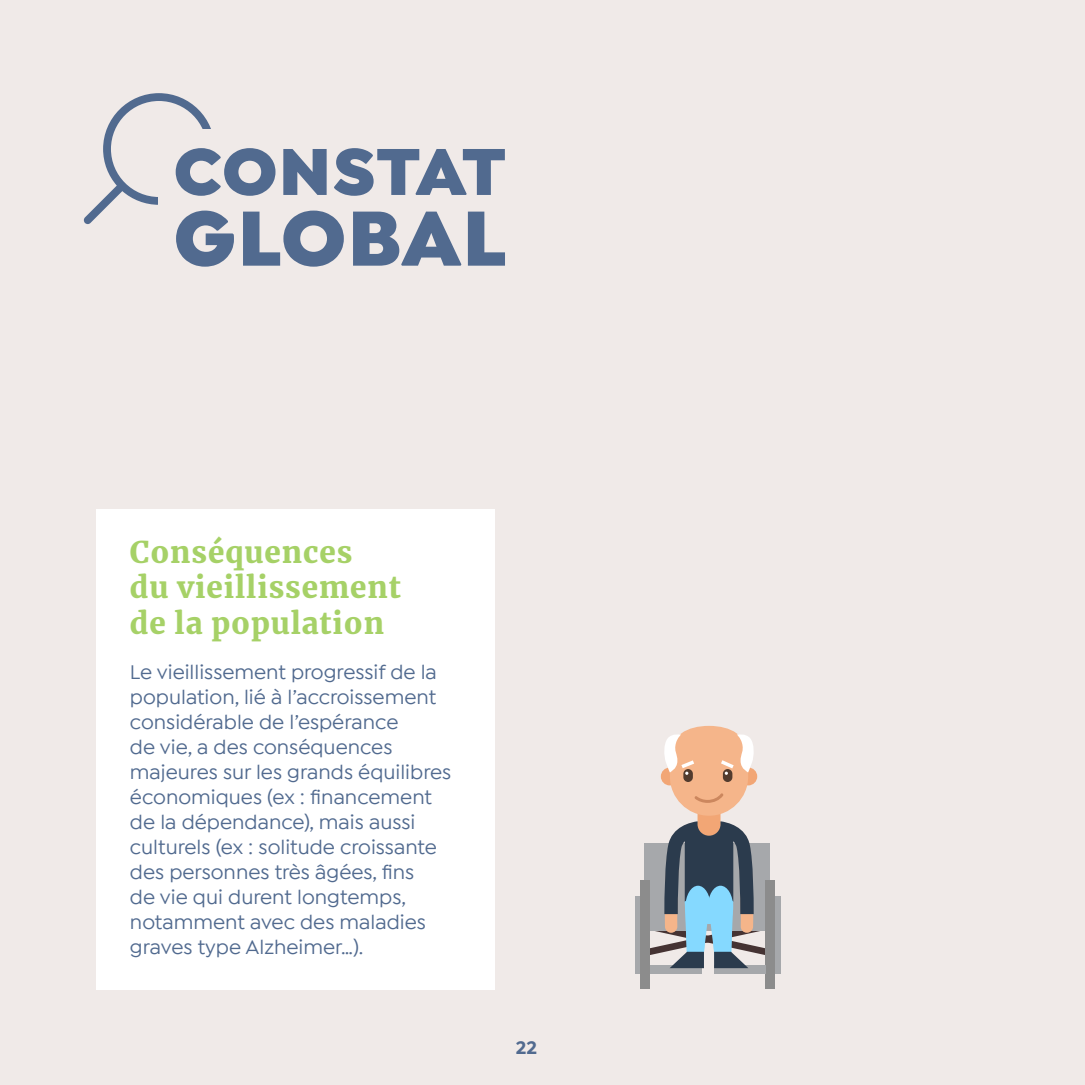
<style>
.page{position:relative;width:1085px;height:1085px;background:#fff}
.page>*{position:absolute;margin:0;border:0;box-sizing:border-box;transform-origin:0 0}
.t1{font:900 83.25px "Isidora Sans";letter-spacing:.015em;color:#516a8f}
.t2{font:900 70.65px "Isidora Sans";letter-spacing:.005em;color:#516a8f}
.t3{font:900 29.47px/35.6px "Merriweather";letter-spacing:.03em;color:#a6d167}
.t4{font:500 20.93px/25px "Isidora Sans";color:#516a8f}
.t5{font:700 19.12px "Isidora Sans";color:#516a8f}
</style>
<div class="page">
<div style="left:0;top:0;width:1084px;height:1084px;background:#f0eae8"></div>
<svg style="left:83px;top:93px;width:128px;height:131px"></svg>
<div style="left:96px;top:509px;width:398px;height:480px;background:#fff"></div>
<div style="left:159px;top:129px;width:385px;height:155px;background:#f0eae8"></div>
<div style="left:770px;top:895px;width:10px;height:78px;background:#a6a8ab"></div>
<div style="left:634px;top:895px;width:10px;height:78px;background:#a6a8ab"></div>
<div style="left:640px;top:880px;width:10px;height:109px;background:#8c8c8c"></div>
<div style="left:765px;top:880px;width:10px;height:109px;background:#8c8c8c"></div>
<svg style="left:650px;top:968px;width:51px;height:5px"></svg>
<svg style="left:714px;top:968px;width:51px;height:5px"></svg>
<svg style="left:644px;top:725px;width:126px;height:243px"></svg>
<p class="t2" style="left:173px;top:126px;width:333px">CONSTAT</p>
<p class="t1" style="left:173px;top:184px;width:334px">GLOBAL</p>
<p class="t3" style="left:130px;top:533px;width:272px">Conséquences<br>du vieillissement de la population</p>
<p class="t4" style="left:130px;top:659px;width:323px">Le vieillissement progressif de la population, lié à l’accroissement considérable de l’espérance<br>de vie, a des conséquences majeures sur les grands équilibres économiques (ex : financement de la dépendance), mais aussi culturels (ex : solitude croissante des personnes très âgées, fins<br>de vie qui durent longtemps, notamment avec des maladies graves type Alzheimer…).</p>
<p class="t5" style="left:516px;top:1035px;width:23px">22</p>
</div>
